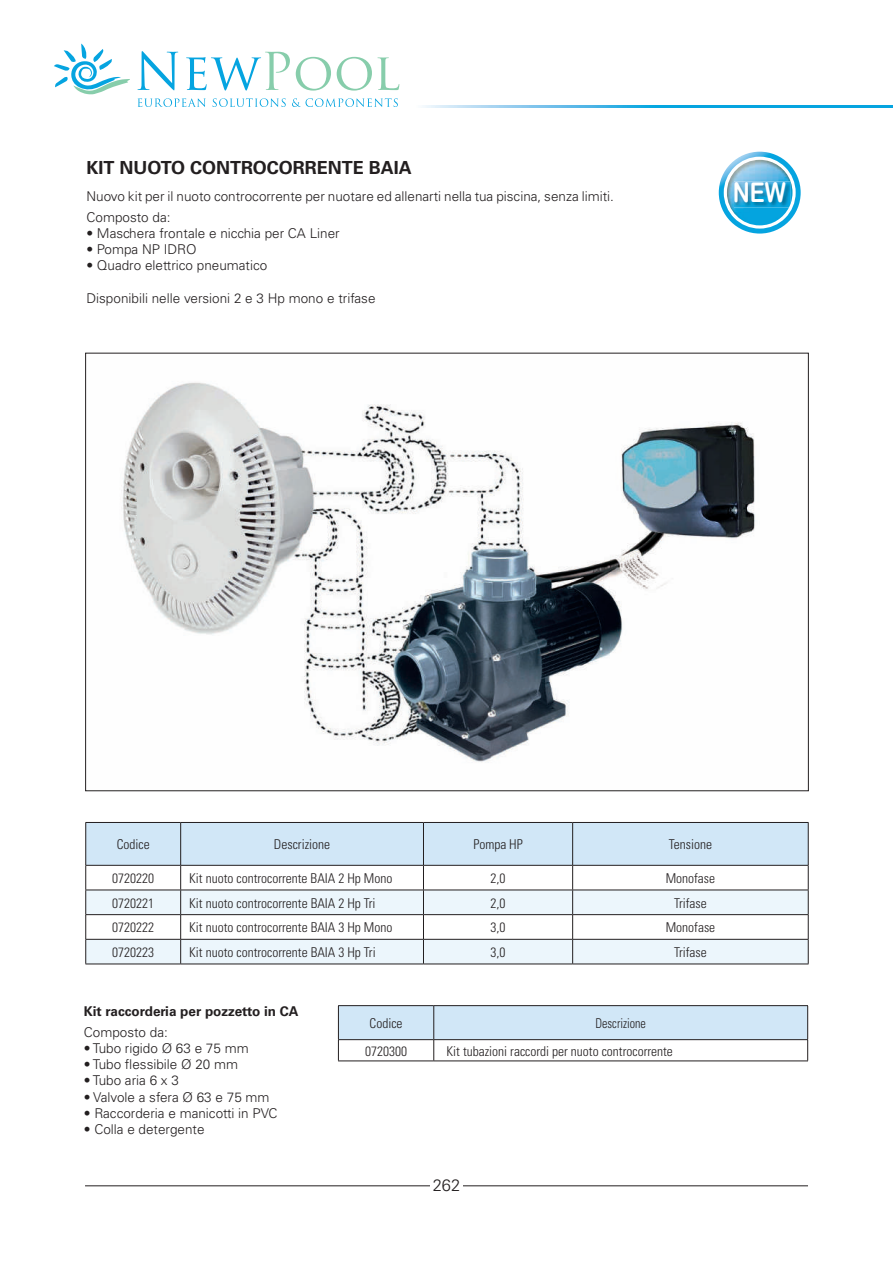
<style>
.page{position:relative;width:893px;height:1263px;background:#fff}
.page>*{position:absolute;margin:0;border:0;box-sizing:border-box;transform-origin:0 0}
.t1{font:27.15px "Arial Rounded MT Bold";color:#fff;scale:.83 1}
.t2{font:700 18px "Univers";color:#231f20}
.t3{font:300 16.5px "Univers";color:#231f20}
.t4{font:300 13.5px/20.7px "Univers";color:#231f20}
.t5{font:300 condensed 13.5px "Univers";color:#231f20}
.t6{font:700 13.5px "Univers";color:#231f20}
.t7{font:300 condensed 13.5px "Univers";color:#231f20;scale:.9 1}
</style>
<div class="page">
<svg style="left:423px;top:105px;width:470px;height:2px"></svg>
<hr style="left:85px;top:1185px;width:723px;height:1px;background:#231f20">
<div style="left:430px;top:1178px;width:33px;height:18px;background:#fff"></div>
<img style="left:123px;top:382px;width:633px;height:381px">
<svg style="left:85px;top:822px;width:724px;height:142px"></svg>
<hr style="left:85px;top:964px;width:96px;height:1px;background:#231f20">
<hr style="left:181px;top:964px;width:242px;height:1px;background:#231f20">
<hr style="left:423px;top:964px;width:150px;height:1px;background:#231f20">
<hr style="left:573px;top:964px;width:235px;height:1px;background:#231f20">
<hr style="left:338px;top:1005px;width:96px;height:1px;background:#231f20">
<hr style="left:434px;top:1005px;width:374px;height:1px;background:#231f20">
<svg style="left:338px;top:1006px;width:470px;height:54px"></svg>
<hr style="left:338px;top:1060px;width:96px;height:1px;background:#231f20">
<hr style="left:434px;top:1060px;width:374px;height:1px;background:#231f20">
<svg style="left:719px;top:152px;width:82px;height:82px"></svg>
<img style="left:727px;top:160px;width:65px;height:65px">
<img style="left:734px;top:181px;width:57px;height:26px">
<svg style="left:138px;top:51px;width:40px;height:39px"></svg>
<svg style="left:186px;top:52px;width:104px;height:39px"></svg>
<svg style="left:296px;top:57px;width:35px;height:34px"></svg>
<svg style="left:337px;top:57px;width:62px;height:34px"></svg>
<svg style="left:138px;top:98px;width:68px;height:9px"></svg>
<svg style="left:213px;top:98px;width:73px;height:9px"></svg>
<svg style="left:292px;top:98px;width:106px;height:9px"></svg>
<svg style="left:54px;top:44px;width:76px;height:50px"></svg>
<h2 class="t2" style="left:86px;top:157px;width:327px">KIT NUOTO CONTROCORRENTE BAIA</h2>
<p class="t4" style="left:86px;top:186px;width:529px">Nuovo kit per il nuoto controcorrente per nuotare ed allenarti nella tua piscina, senza limiti.<br>Composto da:</p>
<p class="t4" style="left:86px;top:223px;width:255px">• Maschera frontale e nicchia per CA Liner</p>
<p class="t4" style="left:86px;top:239px;width:112px">• Pompa NP IDRO</p>
<p class="t4" style="left:86px;top:255px;width:182px">• Quadro elettrico pneumatico</p>
<p class="t4" style="left:86px;top:288px;width:291px">Disponibili nelle versioni 2 e 3 Hp mono e trifase</p>
<h1 class="t1" style="left:733px;top:176px;width:66px">NEW</h1>
<p class="t5" style="left:117px;top:836px;width:34px">Codice</p>
<p class="t5" style="left:274px;top:836px;width:58px">Descrizione</p>
<p class="t5" style="left:473px;top:836px;width:51px">Pompa HP</p>
<p class="t5" style="left:669px;top:836px;width:45px">Tensione</p>
<p class="t5" style="left:112px;top:870px;width:43px">0720220</p>
<p class="t5" style="left:189px;top:870px;width:205px">Kit nuoto controcorrente BAIA 2 Hp Mono</p>
<p class="t5" style="left:491px;top:870px;width:16px">2,0</p>
<p class="t5" style="left:666px;top:870px;width:51px">Monofase</p>
<p class="t5" style="left:112px;top:895px;width:43px">0720221</p>
<p class="t5" style="left:189px;top:895px;width:188px">Kit nuoto controcorrente BAIA 2 Hp Tri</p>
<p class="t5" style="left:491px;top:895px;width:16px">2,0</p>
<p class="t5" style="left:674px;top:895px;width:34px">Trifase</p>
<p class="t5" style="left:112px;top:919px;width:43px">0720222</p>
<p class="t5" style="left:189px;top:919px;width:205px">Kit nuoto controcorrente BAIA 3 Hp Mono</p>
<p class="t5" style="left:491px;top:919px;width:16px">3,0</p>
<p class="t5" style="left:666px;top:919px;width:51px">Monofase</p>
<p class="t5" style="left:112px;top:944px;width:43px">0720223</p>
<p class="t5" style="left:189px;top:944px;width:188px">Kit nuoto controcorrente BAIA 3 Hp Tri</p>
<p class="t5" style="left:491px;top:944px;width:16px">3,0</p>
<p class="t5" style="left:674px;top:944px;width:34px">Trifase</p>
<p class="t6" style="left:84px;top:1003px;width:216px">Kit raccorderia per pozzetto in CA</p>
<p class="t4" style="left:84px;top:1021px;width:86px">Composto da:</p>
<p class="t4" style="left:84px;top:1038px;width:166px">• Tubo rigido Ø 63 e 75 mm</p>
<p class="t4" style="left:84px;top:1054px;width:156px">• Tubo flessibile Ø 20 mm</p>
<p class="t4" style="left:84px;top:1070px;width:97px">• Tubo aria 6 x 3</p>
<p class="t4" style="left:84px;top:1086px;width:187px">• Valvole a sfera Ø 63 e 75 mm</p>
<p class="t4" style="left:84px;top:1102px;width:195px">• Raccorderia e manicotti in PVC</p>
<p class="t4" style="left:84px;top:1119px;width:122px">• Colla e detergente</p>
<p class="t5" style="left:370px;top:1015px;width:34px">Codice</p>
<p class="t7" style="left:595px;top:1015px;width:58px">Descrizione</p>
<p class="t5" style="left:365px;top:1043px;width:43px">0720300</p>
<p class="t5" style="left:446px;top:1043px;width:228px">Kit tubazioni raccordi per nuoto controcorrente</p>
<p class="t3" style="left:433px;top:1175px;width:29px">262</p>
</div>
